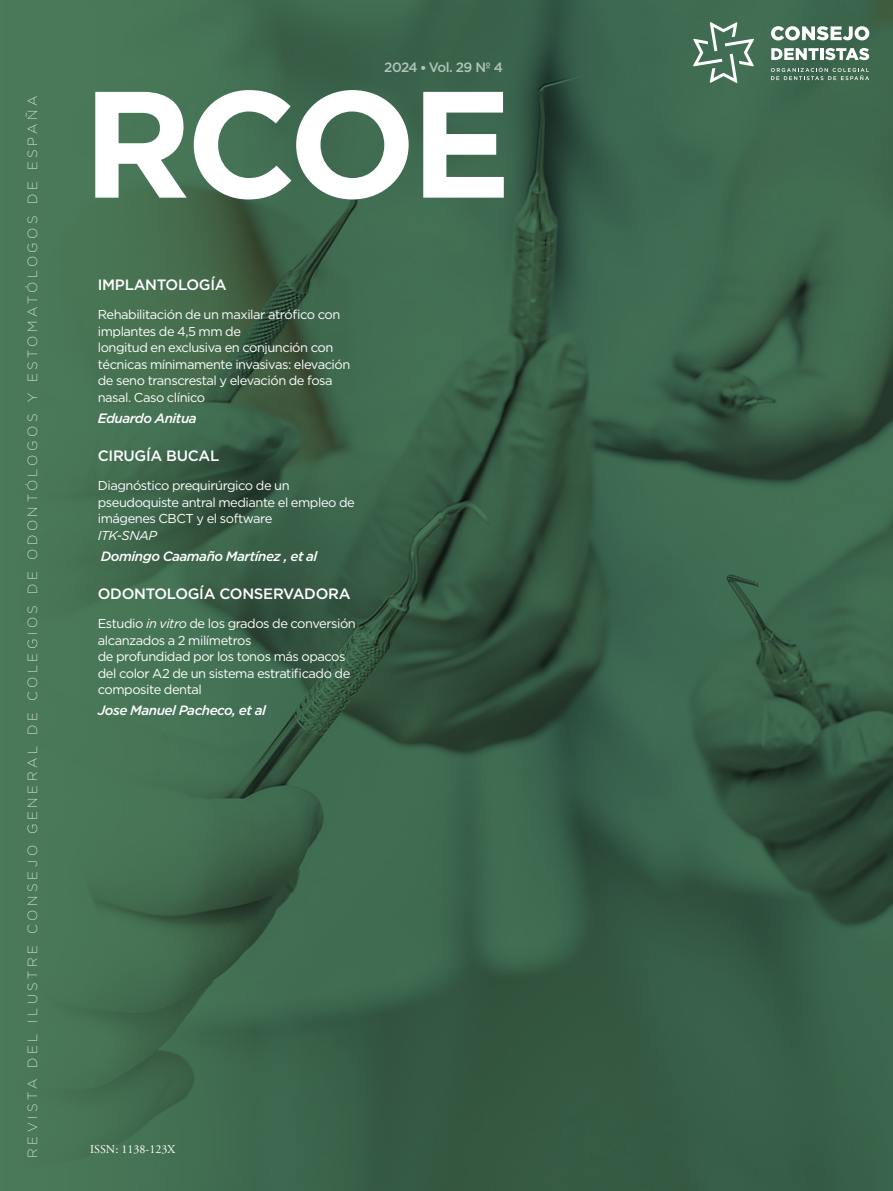
<style>
.page{position:relative;width:893px;height:1191px;background:#fff}
.page>*{position:absolute;margin:0;border:0;box-sizing:border-box;transform-origin:0 0}
.t1{font:700 151.05px "Gotham";color:#fff}
.t2{font:500 15px "Gotham";letter-spacing:-.02em;color:#fff}
.t3{font:italic 500 13.5px "Gotham";letter-spacing:-.035em;color:#fff}
.t4{font:500 13.5px "Gotham";letter-spacing:-.04em;color:#afc4ba}
.t5{font:200 13.35px "Gotham";letter-spacing:.27em;color:#fff}
.t6{font:12.9px/16.5px "Gotham";letter-spacing:-.035em;color:#fff}
.t7{font:italic 12.9px "Gotham";letter-spacing:-.035em;color:#fff}
.t8{font:12px "Adobe Garamond Pro";color:#fff}
.s1{font-family:"Aleo";font-weight:300}
.s2{font-style:italic}
</style>
<div class="page">
<img style="left:0;top:0;width:893px;height:1191px">
<svg style="left:693px;top:22px;width:61px;height:61px"></svg>
<svg style="left:771px;top:48px;width:48px;height:12px"></svg>
<hr style="left:820px;top:48px;width:4px;height:12px;background:#fff">
<svg style="left:825px;top:48px;width:44px;height:12px"></svg>
<svg style="left:771px;top:67px;width:98px;height:13px"></svg>
<svg style="left:771px;top:26px;width:98px;height:14px"></svg>
<p class="t4" style="left:384px;top:60px;width:120px">2024 <span class="s1">•</span> Vol. 29 Nº 4</p>
<p class="t5" style="left:24px;top:1158px;width:1063px;rotate:-90deg">REVISTA DEL ILUSTRE CONSEJO GENERAL DE COLEGIOS DE ODONTÓLOGOS Y ESTOMATÓLOGOS DE ESPAÑA</p>
<h1 class="t1" style="left:83px;top:57px;width:431px">RCOE</h1>
<p class="t2" style="left:98px;top:276px;width:130px">IMPLANTOLOGÍA</p>
<p class="t6" style="left:98px;top:306px;width:254px">Rehabilitación de un maxilar atrófico con implantes de 4,5 mm de<br>longitud en exclusiva en conjunción con técnicas mínimamente invasivas: elevación de seno transcrestal y elevación de fosa nasal. Caso clínico</p>
<p class="t3" style="left:98px;top:410px;width:100px">Eduardo Anitua</p>
<p class="t2" style="left:98px;top:447px;width:123px">CIRUGÍA BUCAL</p>
<p class="t6" style="left:98px;top:477px;width:259px">Diagnóstico prequirúrgico de un pseudoquiste antral mediante el empleo de imágenes CBCT y el software</p>
<p class="t7" style="left:98px;top:528px;width:61px">ITK-SNAP</p>
<p class="t3" style="left:101px;top:548px;width:218px">Domingo Caamaño Martínez , et al</p>
<p class="t2" style="left:98px;top:585px;width:254px">ODONTOLOGÍA CONSERVADORA</p>
<p class="t6" style="left:98px;top:615px;width:260px">Estudio <span class="s2">in vitro</span> de los grados de conversión alcanzados a 2 milímetros<br>de profundidad por los tonos más opacos del color A2 de un sistema estratificado de composite dental</p>
<p class="t3" style="left:98px;top:702px;width:170px">Jose Manuel Pacheco, et al</p>
<p class="t8" style="left:90px;top:1141px;width:87px">ISSN: 1138-123X</p>
</div>
